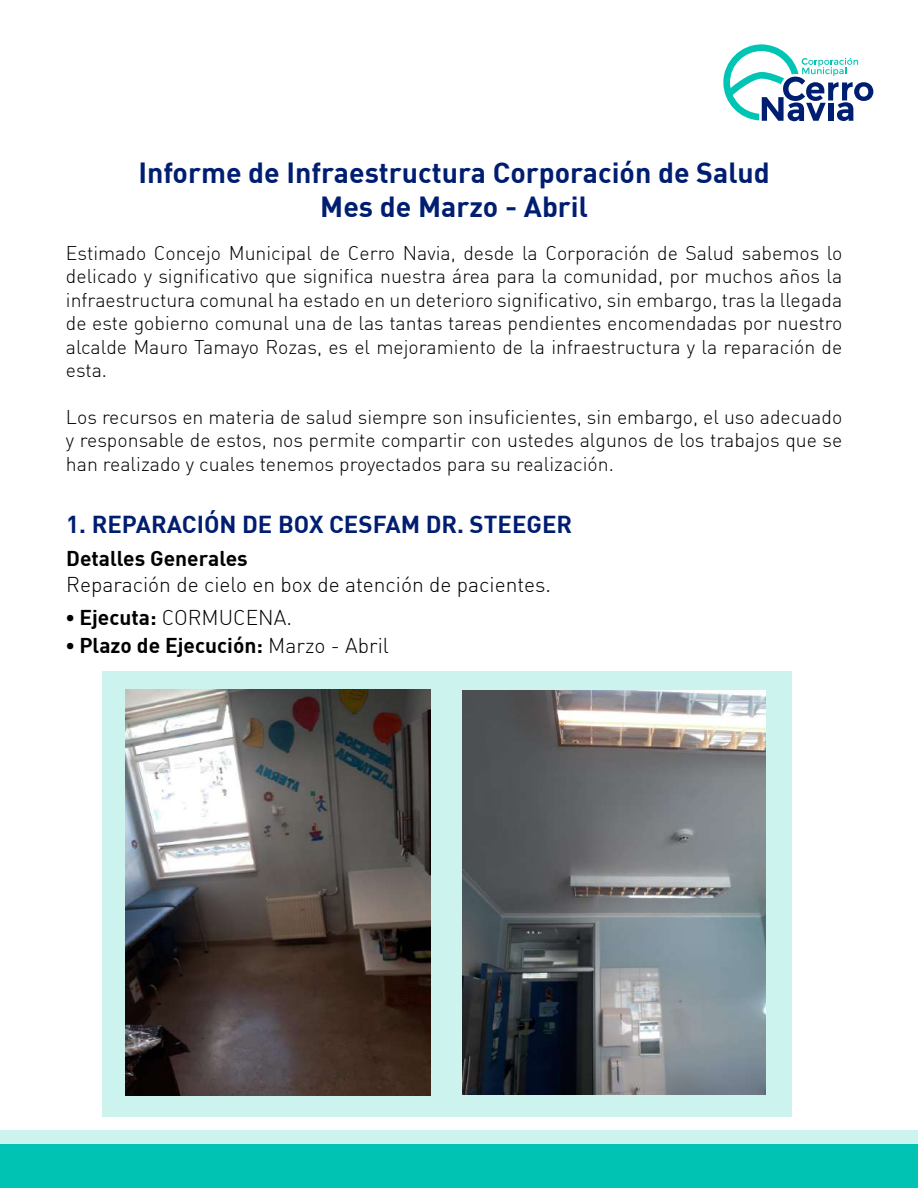
<style>
.page{position:relative;width:918px;height:1188px;background:#fff}
.page>*{position:absolute;margin:0;border:0;box-sizing:border-box;transform-origin:0 0}
.t1{font:700 28.5px/34.2px "DIN";color:#001e71;text-align:center}
.t2{font:700 24px "DIN";color:#001e71}
.t3{font:21px/33px "DIN Light Alternate";color:#000}
.t4{font:700 21px "DIN";color:#000}
.t5{font:19.5px/23.4px "DIN Light Alternate";color:#000;text-align:justify}
.s1{font-family:"Montserrat";font-weight:900;font-size:24px}
.s2{font-family:"DIN";font-weight:700}
.s3{font-family:"DIN Light Alternate";font-weight:400}
</style>
<div class="page">
<div style="left:102px;top:671px;width:689px;height:445px;background:#cdf3ee"></div>
<svg style="left:723px;top:44px;width:151px;height:78px"></svg>
<div style="left:0;top:1130px;width:918px;height:50px;background:#cdf3ee"></div>
<div style="left:0;top:1144px;width:918px;height:44px;background:#00c3b3"></div>
<img style="left:463px;top:691px;width:303px;height:404px">
<img style="left:126px;top:690px;width:304px;height:406px">
<h1 class="t1" style="left:138px;top:155px;width:633px">Informe de Infraestructura Corporación de Salud<br>Mes de Marzo - Abril</h1>
<p class="t5" style="left:66px;top:241px;width:778px">Estimado Concejo Municipal de Cerro Navia, desde la Corporación de Salud sabemos lo delicado y significativo que significa nuestra área para la comunidad, por muchos años la infraestructura comunal ha estado en un deterioro significativo, sin embargo, tras la llegada de este gobierno comunal una de las tantas tareas pendientes encomendadas por nuestro alcalde Mauro Tamayo Rozas, es el mejoramiento de la infraestructura y la reparación de esta.</p>
<p class="t5" style="left:66px;top:405px;width:778px">Los recursos en materia de salud siempre son insuficientes, sin embargo, el uso adecuado y responsable de estos, nos permite compartir con ustedes algunos de los trabajos que se han realizado y cuales tenemos proyectados para su realización.</p>
<p class="t2" style="left:66px;top:509px;width:508px">1. REPARACIÓN DE BOX CESFAM DR. STEEGER</p>
<p class="t4" style="left:66px;top:545px;width:183px">Detalles Generales</p>
<p class="t3" style="left:66px;top:567px;width:486px">Reparación de cielo en box de atención de pacientes. <span class="s1">·</span> <span class="s2">Ejecuta:</span> CORMUCENA.</p>
<p class="t4" style="left:66px;top:632px;width:324px"><span class="s1">·</span> Plazo de Ejecución: <span class="s3">Marzo - Abril</span></p>
</div>
